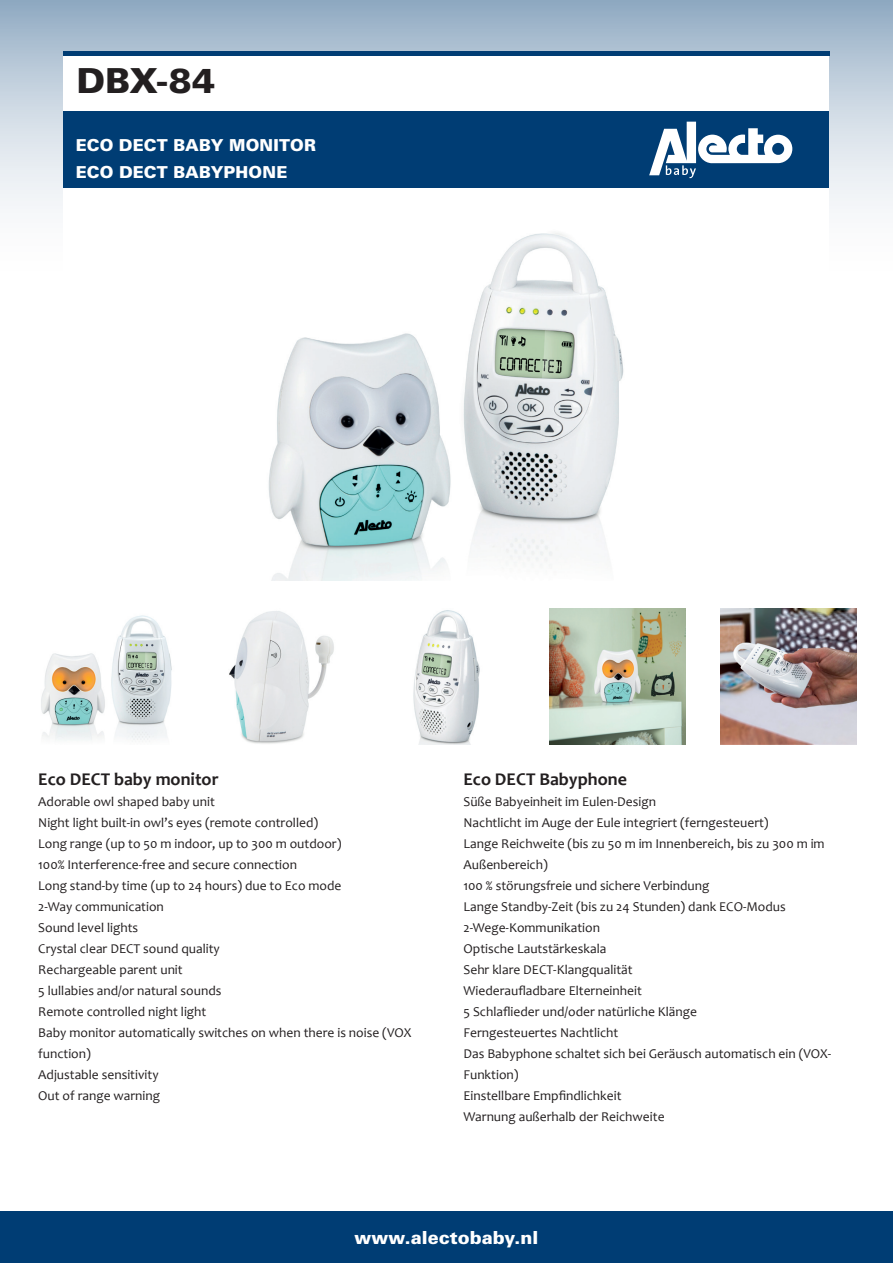
<style>
.page{position:relative;width:893px;height:1263px;background:#fff}
.page>*{position:absolute;margin:0;border:0;box-sizing:border-box;transform-origin:0 0}
.t1{font:900 34.5px "Univers LT Std";color:#231f20}
.t2{font:700 18px "Candara";color:#231f20}
.t3{font:900 18px "Univers LT Std";color:#fff}
.t4{font:900 16.5px/27px "Univers LT Std";letter-spacing:.005em;color:#fff}
.t5{font:13.5px/21px "Candara";color:#231f20}
</style>
<div class="page">
<svg style="left:0;top:0;width:893px;height:209px;background:#afc2d3"></svg>
<div style="left:0;top:1212px;width:893px;height:51px;background:#003d74"></div>
<div style="left:64px;top:51px;width:765px;height:557px;background:#fff"></div>
<div style="left:63px;top:112px;width:766px;height:76px;background:#003d74"></div>
<img style="left:550px;top:608px;width:136px;height:136px">
<img style="left:721px;top:608px;width:136px;height:136px">
<img style="left:413px;top:610px;width:67px;height:134px">
<img style="left:229px;top:611px;width:105px;height:133px">
<img style="left:268px;top:233px;width:356px;height:347px">
<hr style="left:63px;top:51px;width:766px;height:4px;background:#003d74">
<img style="left:41px;top:615px;width:131px;height:125px">
<svg style="left:649px;top:122px;width:143px;height:56px"></svg>
<h1 class="t1" style="left:77px;top:59px;width:140px">DBX-84</h1>
<p class="t4" style="left:76px;top:131px;width:242px">ECO DECT BABY MONITOR<br>ECO DECT BABYPHONE</p>
<h2 class="t2" style="left:38px;top:768px;width:182px">Eco DECT baby monitor</h2>
<p class="t5" style="left:38px;top:791px;width:375px">Adorable owl shaped baby unit<br>Night light built-in owl’s eyes (remote controlled)<br>Long range (up to 50 m indoor, up to 300 m outdoor)<br>100% Interference-free and secure connection<br>Long stand-by time (up to 24 hours) due to Eco mode<br>2-Way communication<br>Sound level lights<br>Crystal clear DECT sound quality<br>Rechargeable parent unit<br>5 lullabies and/or natural sounds<br>Remote controlled night light<br>Baby monitor automatically switches on when there is noise (VOX function)<br>Adjustable sensitivity<br>Out of range warning</p>
<h2 class="t2" style="left:463px;top:768px;width:165px">Eco DECT Babyphone</h2>
<p class="t5" style="left:463px;top:791px;width:369px">Süße Babyeinheit im Eulen-Design<br>Nachtlicht im Auge der Eule integriert (ferngesteuert)<br>Lange Reichweite (bis zu 50 m im Innenbereich, bis zu 300 m im Außenbereich)<br>100 % störungsfreie und sichere Verbindung<br>Lange Standby-Zeit (bis zu 24 Stunden) dank ECO-Modus 2-Wege-Kommunikation<br>Optische Lautstärkeskala<br>Sehr klare DECT-Klangqualität<br>Wiederaufladbare Elterneinheit<br>5 Schlaflieder und/oder natürliche Klänge<br>Ferngesteuertes Nachtlicht<br>Das Babyphone schaltet sich bei Geräusch automatisch ein (VOX-Funktion)<br>Einstellbare Empfindlichkeit<br>Warnung außerhalb der Reichweite</p>
<h2 class="t3" style="left:355px;top:1226px;width:185px">www.alectobaby.nl</h2>
</div>
